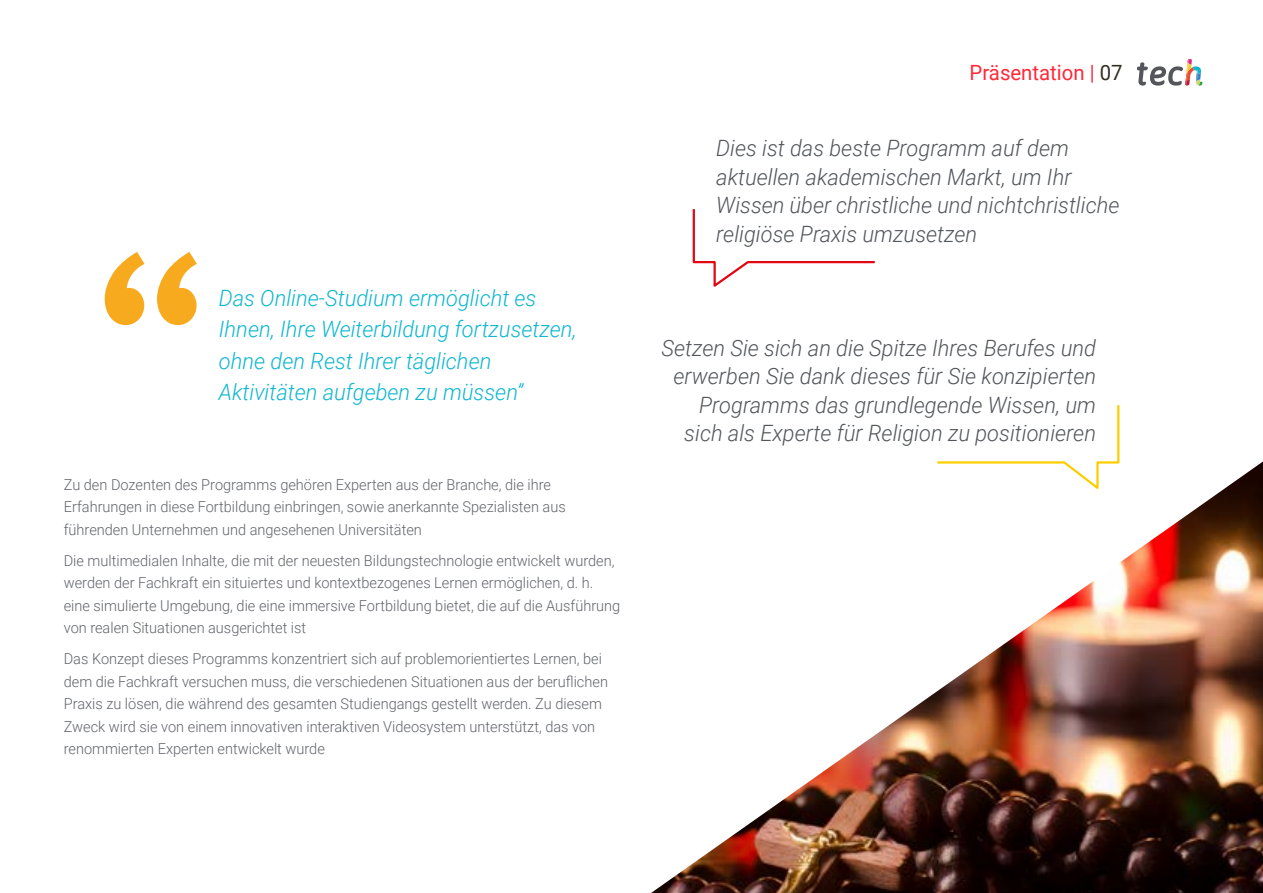
<style>
.page{position:relative;width:1263px;height:893px;background:#fff}
.page>*{position:absolute;margin:0;border:0;box-sizing:border-box;transform-origin:0 0}
.t1{font:italic 300 22.5px/28.5px "Roboto";color:#52555b;text-align:right}
.t2{font:italic 300 22.5px/31.5px "Roboto";color:#0fb6cf}
.t3{font:21px "Roboto";color:#ff293a}
.t4{font:300 15px/22.5px "Roboto";color:#61646a}
.s1{color:#312e20}
</style>
<div class="page">
<img style="left:651px;top:461px;width:612px;height:432px">
<svg style="left:1137px;top:59px;width:65px;height:27px"></svg>
<svg style="left:105px;top:252px;width:92px;height:73px"></svg>
<svg style="left:935px;top:405px;width:185px;height:87px"></svg>
<svg style="left:692px;top:209px;width:183px;height:78px"></svg>
<h1 class="t2" style="left:219px;top:281px;width:359px">Das Online-Studium ermöglicht es Ihnen, Ihre Weiterbildung fortzusetzen, ohne den Rest Ihrer täglichen Aktivitäten aufgeben zu müssen”</h1>
<p class="t4" style="left:64px;top:472px;width:503px">Zu den Dozenten des Programms gehören Experten aus der Branche, die ihre<br>Erfahrungen in diese Fortbildung einbringen, sowie anerkannte Spezialisten aus führenden Unternehmen und angesehenen Universitäten</p>
<p class="t4" style="left:64px;top:548px;width:558px">Die multimedialen Inhalte, die mit der neuesten Bildungstechnologie entwickelt wurden, werden der Fachkraft ein situiertes und kontextbezogenes Lernen ermöglichen, d. h. eine simulierte Umgebung, die eine immersive Fortbildung bietet, die auf die Ausführung von realen Situationen ausgerichtet ist</p>
<p class="t4" style="left:64px;top:647px;width:546px">Das Konzept dieses Programms konzentriert sich auf problemorientiertes Lernen, bei dem die Fachkraft versuchen muss, die verschiedenen Situationen aus der beruflichen Praxis zu lösen, die während des gesamten Studiengangs gestellt werden. Zu diesem Zweck wird sie von einem innovativen interaktiven Videosystem unterstützt, das von renommierten Experten entwickelt wurde</p>
<h2 class="t3" style="left:969px;top:57px;width:155px">Präsentation | <span class="s1">07</span></h2>
<h1 class="t1" style="left:716px;top:133px;width:405px;text-align:left">Dies ist das beste Programm auf dem aktuellen akademischen Markt, um Ihr Wissen über christliche und nichtchristliche religiöse Praxis umzusetzen</h1>
<h1 class="t1" style="left:662px;top:333px;width:436px">Setzen Sie sich an die Spitze Ihres Berufes und erwerben Sie dank dieses für Sie konzipierten Programms das grundlegende Wissen, um sich als Experte für Religion zu positionieren</h1>
</div>
